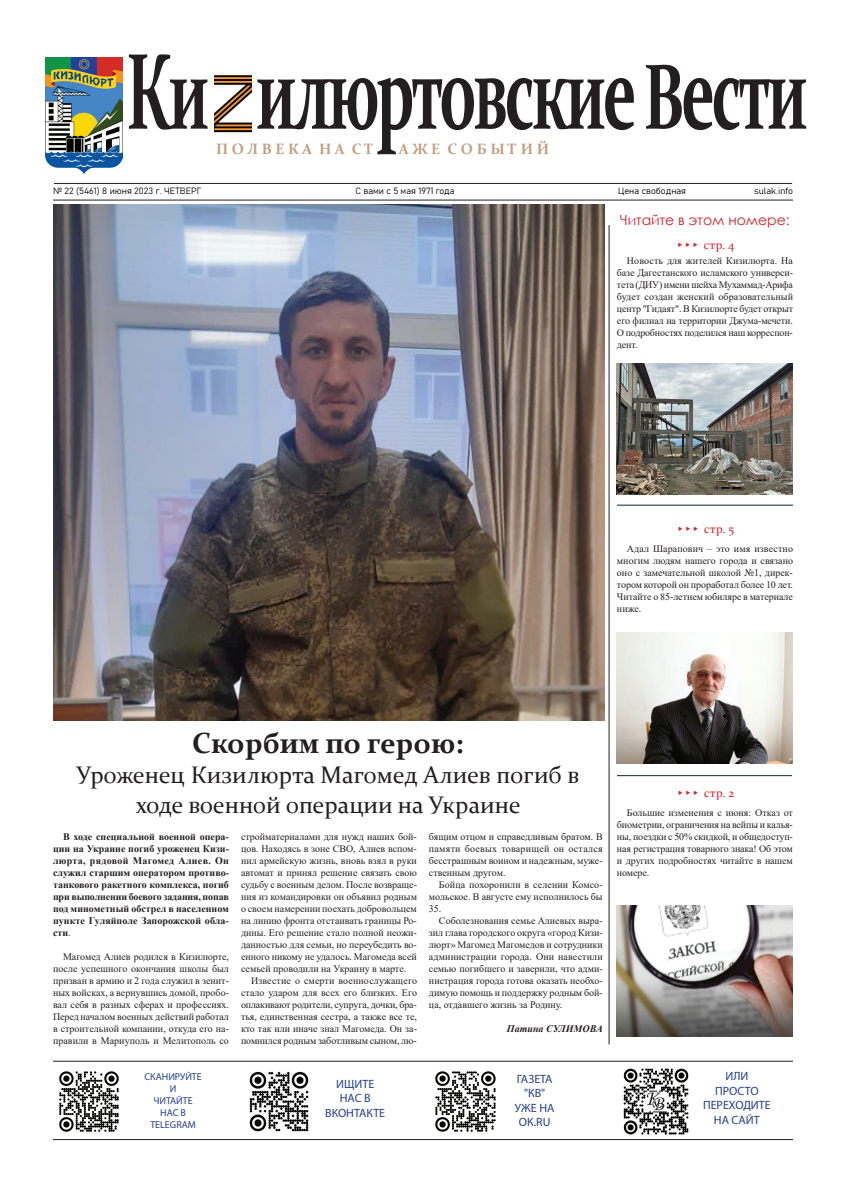
<style>
.page{position:relative;width:842px;height:1191px;background:#fff}
.page>*{position:absolute;margin:0;border:0;box-sizing:border-box;transform-origin:0 0}
.t1{font:700 108.5px "Constantia";letter-spacing:-.05em;color:#231f20;scale:.57 1}
.t2{font:700 29px "Constantia";color:#231f20}
.t3{font:24px/30px "Constantia";color:#231f20;text-align:center}
.t4{font:700 15px "Constantia";color:#c29f82}
.t5{font:14px "Century Gothic";color:#d1232a}
.t6{font:12px/14.4px "Myriad Pro";color:#253f8e;text-align:center}
.t7{font:12px "Constantia";letter-spacing:.03em;color:#d1232a}
.t8{font:10px/12px "Times New Roman";letter-spacing:-.005em;color:#231f20;text-align:justify}
.t9{font:700 10px/12px "Times New Roman";letter-spacing:.005em;color:#231f20;text-align:justify}
.t10{font:10px/12px "Myriad Pro";color:#253f8e;text-align:center}
.t11{font:italic 700 10px "Times New Roman";color:#231f20}
.t12{font:9px "Bahnschrift";color:#000}
.s1{font-size:93px}
.s2{font-weight:400}
</style>
<div class="page">
<hr style="left:53px;top:200px;width:740px;height:1px;background:#231f20">
<img style="left:59px;top:1071px;width:60px;height:61px">
<img style="left:435px;top:1071px;width:61px;height:61px">
<img style="left:249px;top:1071px;width:60px;height:61px">
<hr style="left:53px;top:1060px;width:740px;height:1px;background:#231f20">
<hr style="left:54px;top:183px;width:738px;height:1px;background:#231f20">
<img style="left:45px;top:57px;width:77px;height:117px">
<img style="left:622px;top:1068px;width:67px;height:66px">
<hr style="left:53px;top:1139px;width:740px;height:1px;background:#231f20">
<hr style="left:609px;top:225px;width:1px;height:819px;background:#231f20">
<img style="left:617px;top:363px;width:176px;height:131px">
<hr style="left:617px;top:505px;width:176px;height:1px;background:#0a2434">
<img style="left:617px;top:632px;width:176px;height:131px">
<hr style="left:617px;top:775px;width:175px;height:1px;background:#0a2434">
<img style="left:214px;top:75px;width:38px;height:57px">
<img style="left:617px;top:905px;width:176px;height:131px">
<img style="left:53px;top:204px;width:552px;height:516px">
<h1 class="t1" style="left:126px;top:17px;width:1197px">Ки илюртовские <span class="s1">В</span>ести</h1>
<h3 class="t4" style="left:216px;top:139px;width:160px">П О Л В Е К А Н А С Т</h3>
<h3 class="t4" style="left:399px;top:139px;width:152px">А Ж Е С О Б Ы Т И Й</h3>
<p class="t12" style="left:53px;top:184px;width:150px">№ 22 (5461) 8 июня 2023 г. ЧЕТВЕРГ</p>
<p class="t12" style="left:355px;top:184px;width:101px">С вами с 5 мая 1971 года</p>
<p class="t12" style="left:618px;top:184px;width:70px">Цена свободная</p>
<p class="t12" style="left:754px;top:184px;width:40px">sulak.info</p>
<h3 class="t5" style="left:620px;top:210px;width:171px">Читайте в этом номере:</h3>
<p class="t7" style="left:675px;top:237px;width:61px">▸▸▸ стр. 4</p>
<p class="t8" style="left:617px;top:254px;width:178px;text-indent:10px">Новость для жителей Кизилюрта. На базе Дагестанского исламского универси&shy;тета (ДИУ) имени шейха Мухаммад-Арифа будет создан женский образовательный центр "Гидаят". В Кизилюрте будет открыт его филиал на территории Джума-мечети.<br>О подробностях поделился наш корреспон&shy;дент.</p>
<p class="t7" style="left:676px;top:521px;width:60px">▸▸▸ стр. 5</p>
<p class="t8" style="left:617px;top:542px;width:178px;text-indent:10px">Адал Шарапович – это имя известно многим людям нашего города и связано оно с замечательной школой №1, дирек&shy;тором которой он проработал более 10 лет.<br>Читайте о 85-летнем юбиляре в материале ниже.</p>
<h2 class="t2" style="left:192px;top:723px;width:273px">Скорбим по герою:</h2>
<h3 class="t3" style="left:76px;top:759px;width:504px">Уроженец Кизилюрта Магомед Алиев погиб в ходе военной операции на Украине</h3>
<p class="t9" style="left:53px;top:830px;width:178px;text-indent:10px">В ходе специальной военной опера&shy;ции на Украине погиб уроженец Кизи&shy;люрта, рядовой Магомед Алиев. Он служил старшим оператором противо&shy;танкового ракетного комплекса, погиб при выполнении боевого задания, попав под минометный обстрел в населенном пункте Гуляйполе Запорожской обла&shy;сти<span class="s2">.</span></p>
<p class="t8" style="left:53px;top:950px;width:178px;text-indent:10px">Магомед Алиев родился в Кизилюрте, после успешного окончания школы был призван в армию и 2 года служил в зенит&shy;ных войсках, а вернувшись домой, пробо&shy;вал себя в разных сферах и профессиях.<br>Перед началом военных действий работал в строительной компании, откуда его на&shy;правили в Мариуполь и Мелитополь со</p>
<p class="t8" style="left:241px;top:830px;width:178px">стройматериалами для нужд наших бой&shy;цов. Находясь в зоне СВО, Алиев вспом&shy;нил армейскую жизнь, вновь взял в руки автомат и принял решение связать свою судьбу с военным делом. После возвраще&shy;ния из командировки он объявил родным о своем намерении поехать добровольцем на линию фронта отстаивать границы Ро&shy;дины. Его решение стало полной неожи&shy;данностью для семьи, но переубедить во&shy;енного никому не удалось. Магомеда всей семьей проводили на Украину в марте.</p>
<p class="t8" style="left:241px;top:974px;width:177px;text-indent:10px">Известие о смерти военнослужащего стало ударом для всех его близких. Его оплакивают родители, супруга, дочки, бра&shy;тья, единственная сестра, а также все те, кто так или иначе знал Магомеда. Он за&shy;помнился родным заботливым сыном, лю-</p>
<p class="t8" style="left:429px;top:830px;width:175px">бящим отцом и справедливым братом. В памяти боевых товарищей он остался бесстрашным воином и надежным, муже&shy;ственным другом.</p>
<p class="t8" style="left:429px;top:878px;width:175px;text-indent:10px">Бойца похоронили в селении Комсо&shy;мольское. В августе ему исполнилось бы 35.</p>
<p class="t8" style="left:429px;top:914px;width:175px;text-indent:10px">Соболезнования семье Алиевых выра&shy;зил глава городского округа «город Кизи&shy;люрт» Магомед Магомедов и сотрудники администрации города. Они навестили семью погибшего и заверили, что адми&shy;нистрация города готова оказать необхо&shy;димую помощь и поддержку родным бой&shy;ца, отдавшего жизнь за Родину.</p>
<p class="t11" style="left:507px;top:1022px;width:97px">Патина СУЛИМОВА</p>
<p class="t10" style="left:144px;top:1070px;width:59px">СКАНИРУЙТЕ<br>И<br>ЧИТАЙТЕ<br>НАС В<br>TELEGRAM</p>
<p class="t6" style="left:515px;top:1071px;width:41px">ГАЗЕТА "КВ"<br>УЖЕ НА<br>ОК.RU</p>
<p class="t6" style="left:325px;top:1076px;width:61px">ИЩИТЕ<br>НАС В<br>ВКОНТАКТЕ</p>
<p class="t7" style="left:676px;top:785px;width:60px">▸▸▸ стр. 2</p>
<p class="t8" style="left:617px;top:806px;width:177px;text-indent:10px">Большие изменения с июня: Отказ от биометрии, ограничения на вейпы и калья&shy;ны, поездки с 50% скидкой, и общедоступ&shy;ная регистрация товарного знака! Об этом и других подробностях читайте в нашем номере.</p>
<p class="t6" style="left:703px;top:1069px;width:69px">ИЛИ<br>ПРОСТО<br>ПЕРЕХОДИТЕ<br>НА САЙТ</p>
</div>
